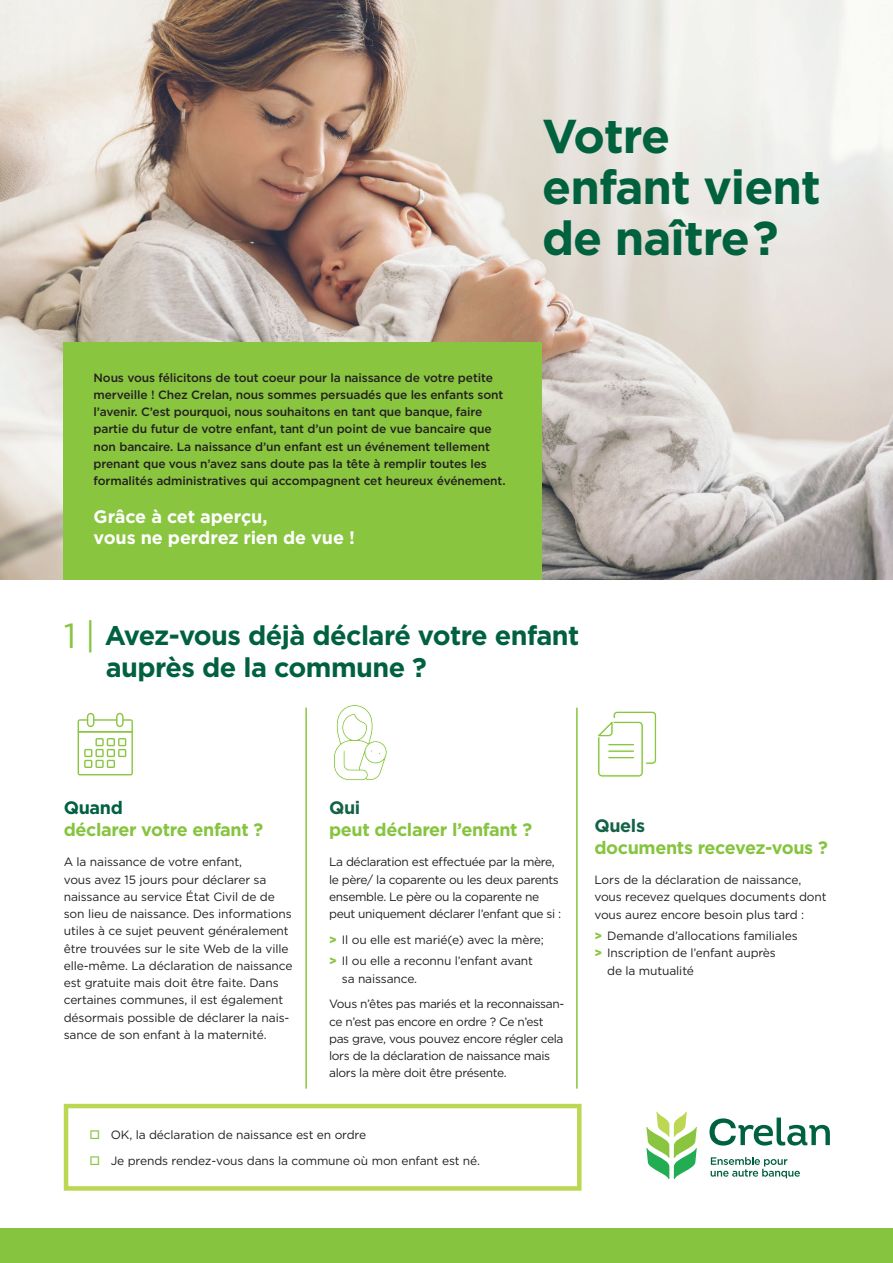
<style>
.page{position:relative;width:893px;height:1263px;background:#fff}
.page>*{position:absolute;margin:0;border:0;box-sizing:border-box;transform-origin:0 0}
.t1{font:700 47.55px/50.8px "Gotham";letter-spacing:-.02em;color:#00613f}
.t2{font:700 27px/32.4px "Gotham";letter-spacing:-.02em;color:#00613f}
.t3{font:700 18px "Gotham";letter-spacing:-.02em;color:#86c43f}
.t4{font:700 18px/21px "Gotham";letter-spacing:-.005em;color:#fff}
.t5{font:700 18px "Gotham";letter-spacing:-.02em;color:#146346}
.t6{font:700 18px "Gotham";letter-spacing:-.02em;color:#00613f}
.t7{font:12px/17.2px "Gotham";letter-spacing:-.01em;color:#231f20}
.t8{font:500 12px/17.2px "Gotham";letter-spacing:-.01em;color:#231f20}
.t9{font:12px/17.2px "Gotham";letter-spacing:-.03em;color:#231f20}
.s1{font-weight:400;font-size:34.8px;color:#89c53f}
.s2{font-weight:900;color:#89c53f}
.s3{color:#89c53f}
</style>
<div class="page">
<img style="left:0;top:0;width:893px;height:579px">
<div style="left:0;top:1229px;width:893px;height:34px;background:#86c43f"></div>
<div style="left:64px;top:342px;width:478px;height:237px;background:#89c53f"></div>
<div style="left:64px;top:1104px;width:518px;height:87px;border:4px solid #bcd752"></div>
<svg style="left:78px;top:713px;width:55px;height:62px"></svg>
<svg style="left:597px;top:711px;width:60px;height:66px"></svg>
<hr style="left:305px;top:708px;width:2px;height:381px;background:#89c53f">
<hr style="left:576px;top:708px;width:2px;height:381px;background:#89c53f">
<svg style="left:333px;top:704px;width:55px;height:77px"></svg>
<svg style="left:646px;top:1112px;width:51px;height:67px"></svg>
<svg style="left:709px;top:1117px;width:121px;height:29px"></svg>
<svg style="left:711px;top:1157px;width:89px;height:21px"></svg>
<h1 class="t1" style="left:542px;top:110px;width:280px">Votre enfant vient de naître?</h1>
<p class="t8" style="left:94px;top:369px;width:414px">Nous vous félicitons de tout coeur pour la naissance de votre petite merveille ! Chez Crelan, nous sommes persuadés que les enfants sont l’avenir. C’est pourquoi, nous souhaitons en tant que banque, faire partie du futur de votre enfant, tant d’un point de vue bancaire que non bancaire. La naissance d’un enfant est un événement tellement prenant que vous n’avez sans doute pas la tête à remplir toutes les formalités administratives qui accompagnent cet heureux événement.</p>
<h3 class="t4" style="left:94px;top:506px;width:263px">Grâce à cet aperçu,<br>vous ne perdrez rien de vue !</h3>
<h2 class="t2" style="left:106px;top:619px;width:475px;text-indent:-42px"><span class="s1">1 |</span> Avez-vous déjà déclaré votre enfant auprès de la commune ?</h2>
<h3 class="t6" style="left:64px;top:796px;width:61px">Quand</h3>
<h3 class="t3" style="left:64px;top:818px;width:201px">déclarer votre enfant ?</h3>
<p class="t7" style="left:64px;top:853px;width:230px">A la naissance de votre enfant,<br>vous avez 15 jours pour déclarer sa naissance au service État Civil de de son lieu de naissance. Des informations utiles à ce sujet peuvent généralement être trouvées sur le site Web de la ville elle-même. La déclaration de naissance est gratuite mais doit être faite. Dans certaines communes, il est également désormais possible de déclarer la nais&shy;sance de son enfant à la maternité.</p>
<h3 class="t5" style="left:329px;top:796px;width:33px">Qui</h3>
<h3 class="t3" style="left:329px;top:818px;width:205px">peut déclarer l’enfant ?</h3>
<p class="t9" style="left:329px;top:853px;width:234px">La déclaration est effectuée par la mère, le père/ la coparente ou les deux parents ensemble. Le père ou la coparente ne peut uniquement déclarer l’enfant que si :</p>
<p class="t7" style="left:329px;top:929px;width:216px;line-height:21.5px"><span class="s2">&gt;</span> Il ou elle est marié(e) avec la mère; <span class="s2">&gt;</span> Il ou elle a reconnu l’enfant avant</p>
<p class="t9" style="left:329px;top:965px;width:237px;line-height:25.8px;text-indent:13px">sa naissance.<br>Vous n’êtes pas mariés et la reconnaissan-</p>
<p class="t9" style="left:329px;top:1012px;width:236px">ce n’est pas encore en ordre ? Ce n’est pas grave, vous pouvez encore régler cela lors de la déclaration de naissance mais alors la mère doit être présente.</p>
<p class="t7" style="left:90px;top:1126px;width:278px"><span class="s3">□</span> OK, la déclaration de naissance est en ordre</p>
<p class="t7" style="left:90px;top:1152px;width:392px"><span class="s3">□</span> Je prends rendez-vous dans la commune où mon enfant est né.</p>
<h3 class="t5" style="left:594px;top:813px;width:52px">Quels</h3>
<h3 class="t3" style="left:594px;top:836px;width:235px">documents recevez-vous ?</h3>
<p class="t7" style="left:594px;top:871px;width:234px">Lors de la déclaration de naissance, vous recevez quelques documents dont vous aurez encore besoin plus tard :</p>
<p class="t7" style="left:594px;top:927px;width:205px"><span class="s2">&gt;</span> Demande d’allocations familiales</p>
<p class="t7" style="left:594px;top:944px;width:183px"><span class="s2">&gt;</span> Inscription de l’enfant auprès</p>
<p class="t7" style="left:607px;top:961px;width:88px">de la mutualité</p>
</div>
